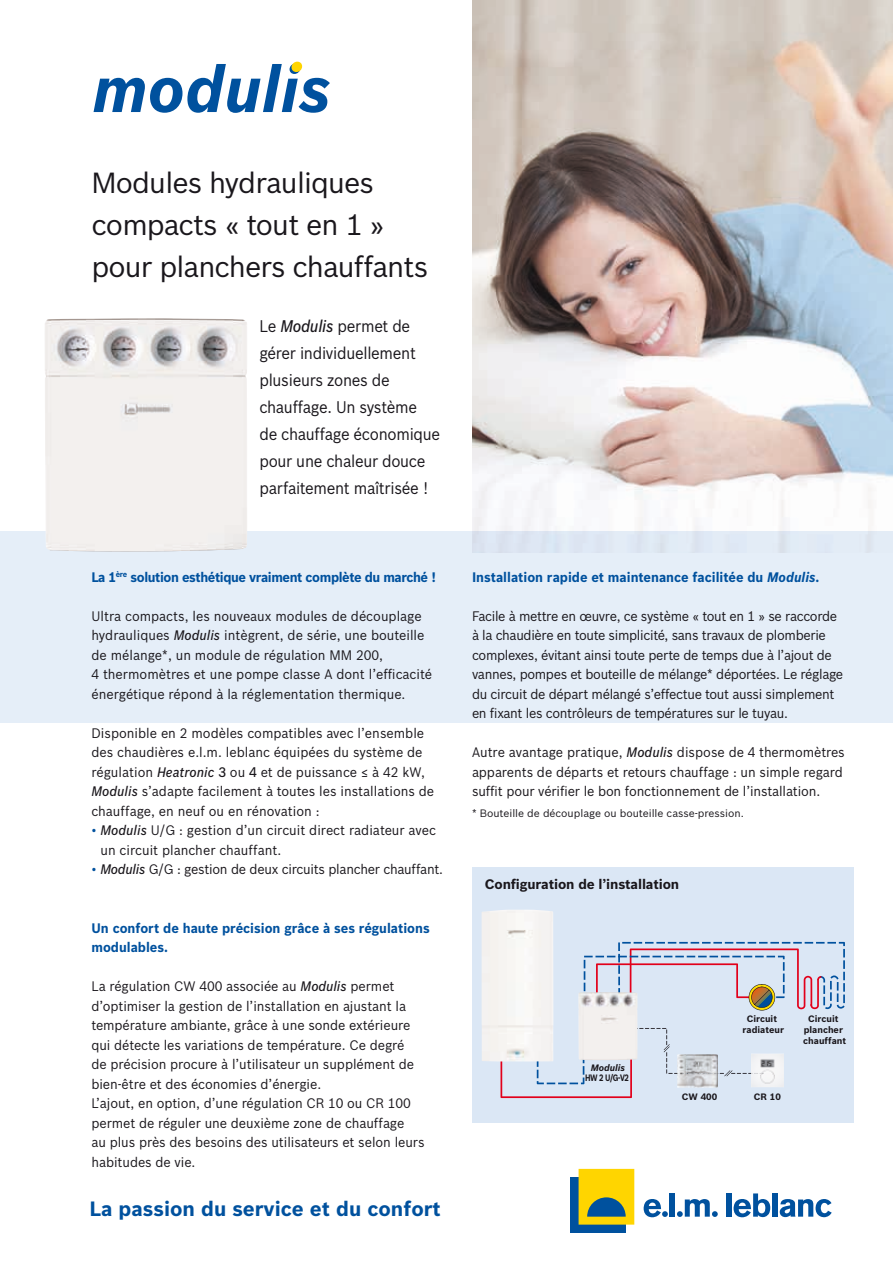
<style>
.page{position:relative;width:893px;height:1263px;background:#fff}
.page>*{position:absolute;margin:0;border:0;box-sizing:border-box;transform-origin:0 0}
.t1{font:28.5px/42px "Bosch Sans";letter-spacing:-.03em;color:#1a171c}
.t2{font:700 20.25px "Bosch Sans";color:#00519e}
.t3{font:16.5px/27px "Bosch Sans";letter-spacing:-.02em;color:#1a171c;scale:.92 1}
.t4{font:13.5px/19.5px "Bosch Sans";letter-spacing:-.005em;color:#1a171c;scale:.95 1}
.t5{font:13.5px/19.5px "Bosch Sans";letter-spacing:-.025em;color:#1a171c;scale:.95 1}
.t6{font:700 13.5px/19.5px "Bosch Sans";color:#00519e;scale:.95 1}
.t7{font:700 13.5px "Bosch Sans";letter-spacing:-.03em;color:#00519e;scale:.95 1}
.t8{font:700 13.5px "Bosch Sans";letter-spacing:-.01em;color:#1a171c}
.t9{font:10.5px "Bosch Sans";color:#1a171c}
.t10{font:700 9.15px/10.9px "Bosch Sans";color:#1a171c;text-align:center}
.t11{font:700 9.15px "Bosch Sans";color:#1a171c;scale:.8 1}
.t12{font:italic 700 9.15px "Bosch Sans";color:#1a171c}
.s1{font-weight:500;font-style:italic}
.s2{font-weight:500}
.s3{color:#00519e}
.s4{font-style:italic}
</style>
<div class="page">
<img style="left:472px;top:0;width:421px;height:531px">
<div style="left:0;top:531px;width:893px;height:192px;background:#e5eef8"></div>
<svg style="left:94px;top:64px;width:236px;height:49px"></svg>
<svg style="left:290px;top:64px;width:10px;height:10px"></svg>
<div style="left:291px;top:62px;width:11px;height:10px;background:#ffd500;border-radius:50%"></div>
<img style="left:45px;top:318px;width:202px;height:234px">
<div style="left:472px;top:867px;width:382px;height:256px;background:#dbe7f5"></div>
<svg style="left:584px;top:942px;width:261px;height:68px"></svg>
<img style="left:578px;top:992px;width:59px;height:36px">
<div style="left:482px;top:910px;width:72px;height:151px;background:#f5f4f1"></div>
<img style="left:764px;top:1054px;width:20px;height:33px">
<svg style="left:500px;top:1028px;width:264px;height:70px"></svg>
<div style="left:570px;top:1177px;width:56px;height:56px;background:#00519e"></div>
<svg style="left:579px;top:1169px;width:55px;height:55px"></svg>
<div style="left:670px;top:1193px;width:5px;height:24px;background:#00519e"></div>
<div style="left:726px;top:1193px;width:5px;height:24px;background:#00519e"></div>
<svg style="left:734px;top:1193px;width:36px;height:24px"></svg>
<div style="left:773px;top:1193px;width:5px;height:24px;background:#00519e"></div>
<svg style="left:780px;top:1199px;width:52px;height:18px"></svg>
<svg style="left:677px;top:1199px;width:41px;height:18px"></svg>
<svg style="left:644px;top:1199px;width:24px;height:18px"></svg>
<h1 class="t1" style="left:91px;top:161px;width:338px">Modules hydrauliques compacts « tout en 1 » pour planchers chauffants</h1>
<p class="t3" style="left:259px;top:312px;width:198px">Le <span class="s1">Modulis</span> permet de gérer individuellement plusieurs zones de chauffage. Un système<br>de chauffage économique pour une chaleur douce parfaitement maîtrisée !</p>
<p class="t7" style="left:91px;top:569px;width:364px">La 1<sup>ère</sup> solution esthétique vraiment complète du marché !</p>
<p class="t4" style="left:91px;top:606px;width:360px">Ultra compacts, les nouveaux modules de découplage hydrauliques <span class="s1">Modulis</span> intègrent, de série, une bouteille de mélange*, un module de régulation MM 200,<br>4 thermomètres et une pompe classe A dont l’efficacité énergétique répond à la réglementation thermique.</p>
<p class="t4" style="left:91px;top:723px;width:362px">Disponible en 2 modèles compatibles avec l’ensemble des chaudières e.l.m. leblanc équipées du système de régulation <span class="s1">Heatronic</span> <span class="s2">3</span> ou <span class="s2">4</span> et de puissance ≤ à 42 kW, <span class="s1">Modulis</span> s’adapte facilement à toutes les installations de chauffage, en neuf ou en rénovation :</p>
<p class="t4" style="left:100px;top:820px;width:355px;text-indent:-9px"><span class="s3">•</span> <span class="s1">Modulis</span> U/G : gestion d’un circuit direct radiateur avec un circuit plancher chauffant.</p>
<p class="t4" style="left:91px;top:859px;width:372px"><span class="s3">•</span> <span class="s1">Modulis</span> G/G : gestion de deux circuits plancher chauffant.</p>
<p class="t6" style="left:91px;top:918px;width:358px">Un confort de haute précision grâce à ses régulations modulables.</p>
<p class="t4" style="left:91px;top:976px;width:352px">La régulation CW 400 associée au <span class="s1">Modulis</span> permet d’optimiser la gestion de l’installation en ajustant la température ambiante, grâce à une sonde extérieure qui détecte les variations de température. Ce degré<br>de précision procure à l’utilisateur un supplément de bien-être et des économies d’énergie.<br>L’ajout, en option, d’une régulation CR 10 ou CR 100 permet de réguler une deuxième zone de chauffage<br>au plus près des besoins des utilisateurs et selon leurs habitudes de vie.</p>
<h2 class="t2" style="left:89px;top:1196px;width:353px">La passion du service et du confort</h2>
<p class="t6" style="left:472px;top:567px;width:367px">Installation rapide et maintenance facilitée du <span class="s4">Modulis</span>.</p>
<p class="t5" style="left:472px;top:606px;width:392px">Facile à mettre en œuvre, ce système « tout en 1 » se raccorde à la chaudière en toute simplicité, sans travaux de plomberie complexes, évitant ainsi toute perte de temps due à l’ajout de vannes, pompes et bouteille de mélange* déportées. Le réglage du circuit de départ mélangé s’effectue tout aussi simplement en fixant les contrôleurs de températures sur le tuyau.</p>
<p class="t4" style="left:472px;top:742px;width:394px">Autre avantage pratique, <span class="s1">Modulis</span> dispose de 4 thermomètres apparents de départs et retours chauffage : un simple regard suffit pour vérifier le bon fonctionnement de l’installation.</p>
<p class="t9" style="left:472px;top:807px;width:273px">* Bouteille de découplage ou bouteille casse-pression.</p>
<p class="t8" style="left:485px;top:875px;width:196px">Configuration de l’installation</p>
<p class="t12" style="left:591px;top:1062px;width:36px">Modulis</p>
<p class="t11" style="left:585px;top:1072px;width:56px">HW 2 U/G-V2</p>
<p class="t10" style="left:682px;top:1091px;width:37px">CW 400</p>
<p class="t10" style="left:743px;top:1013px;width:43px">Circuit radiateur</p>
<p class="t10" style="left:803px;top:1013px;width:44px">Circuit plancher chauffant</p>
<p class="t10" style="left:754px;top:1091px;width:28px">CR 10</p>
</div>
